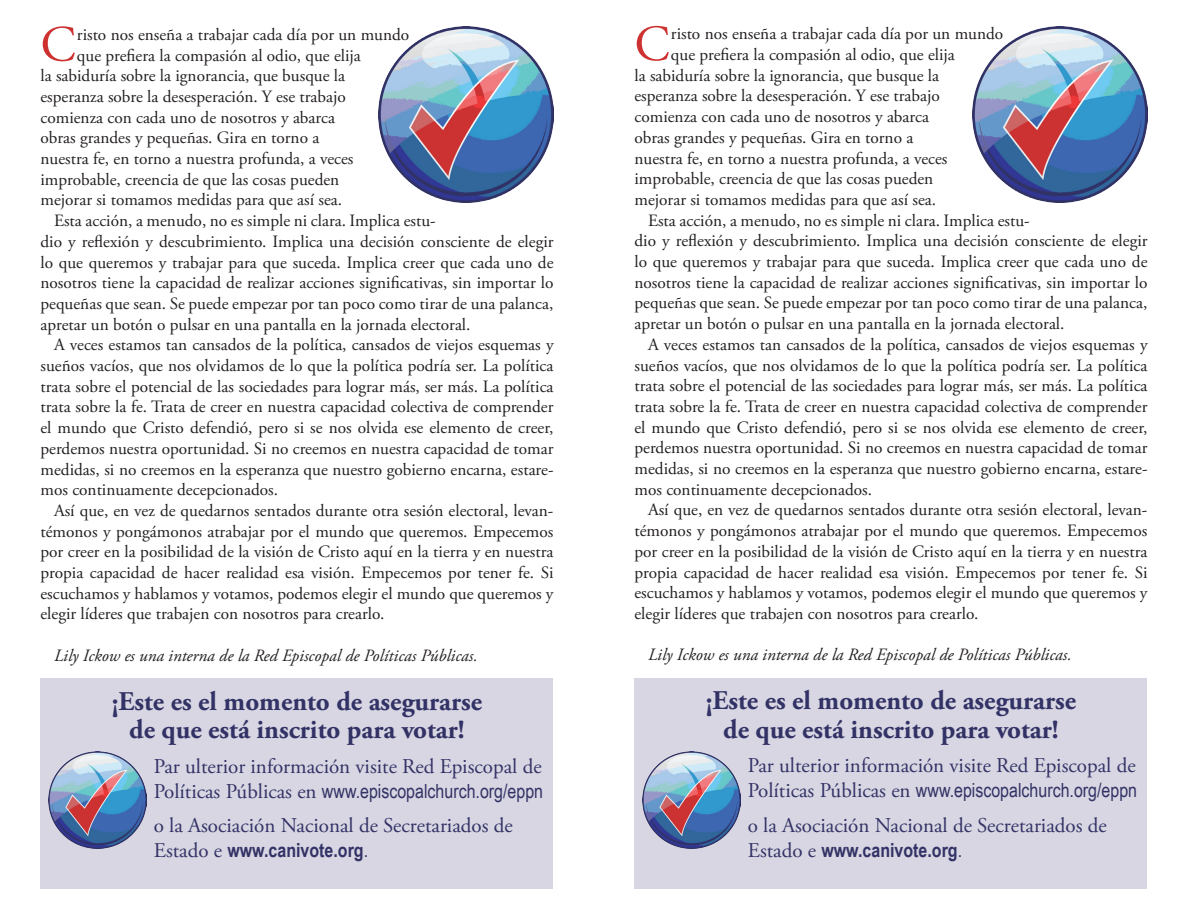
<style>
.page{position:relative;width:1188px;height:918px;background:#fff}
.page>*{position:absolute;margin:0;border:0;box-sizing:border-box;transform-origin:0 0}
.t1{font:50.55px "Adobe Garamond Pro";color:#cd3231}
.t2{font:700 27px/28.5px "Adobe Garamond Pro";color:#333266;text-align:center}
.t3{font:21px "Adobe Garamond Pro";color:#333266}
.t4{font:19.5px "Arial Narrow";color:#333266}
.t5{font:700 19.5px "Arial Narrow";color:#333266}
.t6{font:17.25px "Adobe Garamond Pro";color:#231f20}
.t7{font:italic 17.25px "Adobe Garamond Pro";color:#231f20}
.s1{font-family:"Adobe Garamond Pro";font-size:21px}
.s2{font-family:"Adobe Garamond Pro";font-weight:400;font-size:21px}
.s3{font-weight:400}
</style>
<div class="page">
<img style="left:378px;top:27px;width:176px;height:175px">
<div style="left:40px;top:678px;width:514px;height:211px;background:#d7d6e2"></div>
<img style="left:49px;top:752px;width:97px;height:97px">
<img style="left:972px;top:27px;width:176px;height:175px">
<div style="left:634px;top:678px;width:514px;height:211px;background:#d7d6e2"></div>
<img style="left:643px;top:751px;width:97px;height:98px">
<h1 class="t1" style="left:40px;top:14px;width:37px">C</h1>
<p class="t6" style="left:77px;top:24px;width:334px">risto nos enseña a trabajar cada día por un mundo</p>
<p class="t6" style="left:77px;top:45px;width:286px">que prefiera la compasión al odio, que elija</p>
<p class="t6" style="left:41px;top:65px;width:306px">la sabiduría sobre la ignorancia, que busque la</p>
<p class="t6" style="left:41px;top:86px;width:307px">esperanza sobre la desesperación. Y ese trabajo</p>
<p class="t6" style="left:41px;top:107px;width:296px">comienza con cada uno de nosotros y abarca</p>
<p class="t6" style="left:41px;top:128px;width:281px">obras grandes y pequeñas. Gira en torno a</p>
<p class="t6" style="left:41px;top:148px;width:315px">nuestra fe, en torno a nuestra profunda, a veces</p>
<p class="t6" style="left:41px;top:169px;width:300px">improbable, creencia de que las cosas pueden</p>
<p class="t6" style="left:41px;top:190px;width:303px">mejorar si tomamos medidas para que así sea.</p>
<p class="t6" style="left:54px;top:210px;width:383px">Esta acción, a menudo, no es simple ni clara. Implica estu-</p>
<p class="t6" style="left:41px;top:231px;width:515px">dio y reflexión y descubrimiento. Implica una decisión consciente de elegir</p>
<p class="t6" style="left:41px;top:252px;width:515px">lo que queremos y trabajar para que suceda. Implica creer que cada uno de</p>
<p class="t6" style="left:41px;top:272px;width:515px">nosotros tiene la capacidad de realizar acciones significativas, sin importar lo</p>
<p class="t6" style="left:41px;top:293px;width:514px">pequeñas que sean. Se puede empezar por tan poco como tirar de una palanca,</p>
<p class="t6" style="left:41px;top:314px;width:432px">apretar un botón o pulsar en una pantalla en la jornada electoral.</p>
<p class="t6" style="left:54px;top:335px;width:501px">A veces estamos tan cansados de la política, cansados de viejos esquemas y</p>
<p class="t6" style="left:41px;top:355px;width:515px">sueños vacíos, que nos olvidamos de lo que la política podría ser. La política</p>
<p class="t6" style="left:41px;top:376px;width:515px">trata sobre el potencial de las sociedades para lograr más, ser más. La política</p>
<p class="t6" style="left:41px;top:397px;width:515px">trata sobre la fe. Trata de creer en nuestra capacidad colectiva de comprender</p>
<p class="t6" style="left:41px;top:417px;width:514px">el mundo que Cristo defendió, pero si se nos olvida ese elemento de creer,</p>
<p class="t6" style="left:41px;top:438px;width:515px">perdemos nuestra oportunidad. Si no creemos en nuestra capacidad de tomar</p>
<p class="t6" style="left:41px;top:459px;width:515px">medidas, si no creemos en la esperanza que nuestro gobierno encarna, estare-</p>
<p class="t6" style="left:41px;top:479px;width:239px">mos continuamente decepcionados.</p>
<p class="t6" style="left:54px;top:500px;width:501px">Así que, en vez de quedarnos sentados durante otra sesión electoral, levan-</p>
<p class="t6" style="left:41px;top:521px;width:514px">témonos y pongámonos atrabajar por el mundo que queremos. Empecemos</p>
<p class="t6" style="left:41px;top:542px;width:515px">por creer en la posibilidad de la visión de Cristo aquí en la tierra y en nuestra</p>
<p class="t6" style="left:41px;top:562px;width:514px">propia capacidad de hacer realidad esa visión. Empecemos por tener fe. Si</p>
<p class="t6" style="left:41px;top:583px;width:514px">escuchamos y hablamos y votamos, podemos elegir el mundo que queremos y</p>
<p class="t6" style="left:41px;top:604px;width:345px">elegir líderes que trabajen con nosotros para crearlo.</p>
<p class="t7" style="left:54px;top:645px;width:425px">Lily Ickow es una interna de la Red Episcopal de Políticas Públicas.</p>
<h2 class="t2" style="left:112px;top:688px;width:372px">¡Este es el momento de asegurarse de que está inscrito para votar!</h2>
<p class="t3" style="left:154px;top:753px;width:389px">Par ulterior información visite Red Episcopal de</p>
<p class="t4" style="left:154px;top:777px;width:391px"><span class="s1">Políticas Públicas en</span> www.episcopalchurch.org/eppn</p>
<p class="t3" style="left:154px;top:813px;width:361px">o la Asociación Nacional de Secretariados de</p>
<p class="t5" style="left:154px;top:836px;width:216px"><span class="s2">Estado e</span> www.canivote.org<span class="s3">.</span></p>
<h1 class="t1" style="left:634px;top:14px;width:37px">C</h1>
<p class="t6" style="left:671px;top:24px;width:334px">risto nos enseña a trabajar cada día por un mundo</p>
<p class="t6" style="left:671px;top:44px;width:286px">que prefiera la compasión al odio, que elija</p>
<p class="t6" style="left:635px;top:65px;width:306px">la sabiduría sobre la ignorancia, que busque la</p>
<p class="t6" style="left:635px;top:86px;width:307px">esperanza sobre la desesperación. Y ese trabajo</p>
<p class="t6" style="left:635px;top:106px;width:296px">comienza con cada uno de nosotros y abarca</p>
<p class="t6" style="left:635px;top:127px;width:281px">obras grandes y pequeñas. Gira en torno a</p>
<p class="t6" style="left:635px;top:148px;width:315px">nuestra fe, en torno a nuestra profunda, a veces</p>
<p class="t6" style="left:635px;top:168px;width:300px">improbable, creencia de que las cosas pueden</p>
<p class="t6" style="left:635px;top:189px;width:303px">mejorar si tomamos medidas para que así sea.</p>
<p class="t6" style="left:648px;top:210px;width:383px">Esta acción, a menudo, no es simple ni clara. Implica estu-</p>
<p class="t6" style="left:635px;top:231px;width:515px">dio y reflexión y descubrimiento. Implica una decisión consciente de elegir</p>
<p class="t6" style="left:635px;top:251px;width:515px">lo que queremos y trabajar para que suceda. Implica creer que cada uno de</p>
<p class="t6" style="left:635px;top:272px;width:515px">nosotros tiene la capacidad de realizar acciones significativas, sin importar lo</p>
<p class="t6" style="left:635px;top:293px;width:514px">pequeñas que sean. Se puede empezar por tan poco como tirar de una palanca,</p>
<p class="t6" style="left:635px;top:313px;width:432px">apretar un botón o pulsar en una pantalla en la jornada electoral.</p>
<p class="t6" style="left:648px;top:334px;width:501px">A veces estamos tan cansados de la política, cansados de viejos esquemas y</p>
<p class="t6" style="left:635px;top:355px;width:515px">sueños vacíos, que nos olvidamos de lo que la política podría ser. La política</p>
<p class="t6" style="left:635px;top:375px;width:515px">trata sobre el potencial de las sociedades para lograr más, ser más. La política</p>
<p class="t6" style="left:635px;top:396px;width:515px">trata sobre la fe. Trata de creer en nuestra capacidad colectiva de comprender</p>
<p class="t6" style="left:635px;top:417px;width:514px">el mundo que Cristo defendió, pero si se nos olvida ese elemento de creer,</p>
<p class="t6" style="left:635px;top:438px;width:515px">perdemos nuestra oportunidad. Si no creemos en nuestra capacidad de tomar</p>
<p class="t6" style="left:635px;top:458px;width:515px">medidas, si no creemos en la esperanza que nuestro gobierno encarna, estare-</p>
<p class="t6" style="left:635px;top:479px;width:239px">mos continuamente decepcionados.</p>
<p class="t6" style="left:648px;top:500px;width:501px">Así que, en vez de quedarnos sentados durante otra sesión electoral, levan-</p>
<p class="t6" style="left:635px;top:520px;width:514px">témonos y pongámonos atrabajar por el mundo que queremos. Empecemos</p>
<p class="t6" style="left:635px;top:541px;width:515px">por creer en la posibilidad de la visión de Cristo aquí en la tierra y en nuestra</p>
<p class="t6" style="left:635px;top:562px;width:514px">propia capacidad de hacer realidad esa visión. Empecemos por tener fe. Si</p>
<p class="t6" style="left:635px;top:582px;width:514px">escuchamos y hablamos y votamos, podemos elegir el mundo que queremos y</p>
<p class="t6" style="left:635px;top:603px;width:345px">elegir líderes que trabajen con nosotros para crearlo.</p>
<p class="t7" style="left:648px;top:645px;width:425px">Lily Ickow es una interna de la Red Episcopal de Políticas Públicas.</p>
<h2 class="t2" style="left:706px;top:687px;width:372px">¡Este es el momento de asegurarse de que está inscrito para votar!</h2>
<p class="t3" style="left:748px;top:753px;width:389px">Par ulterior información visite Red Episcopal de</p>
<p class="t4" style="left:748px;top:776px;width:391px"><span class="s1">Políticas Públicas en</span> www.episcopalchurch.org/eppn</p>
<p class="t3" style="left:748px;top:812px;width:361px">o la Asociación Nacional de Secretariados de</p>
<p class="t5" style="left:748px;top:835px;width:216px"><span class="s2">Estado e</span> www.canivote.org<span class="s3">.</span></p>
</div>
